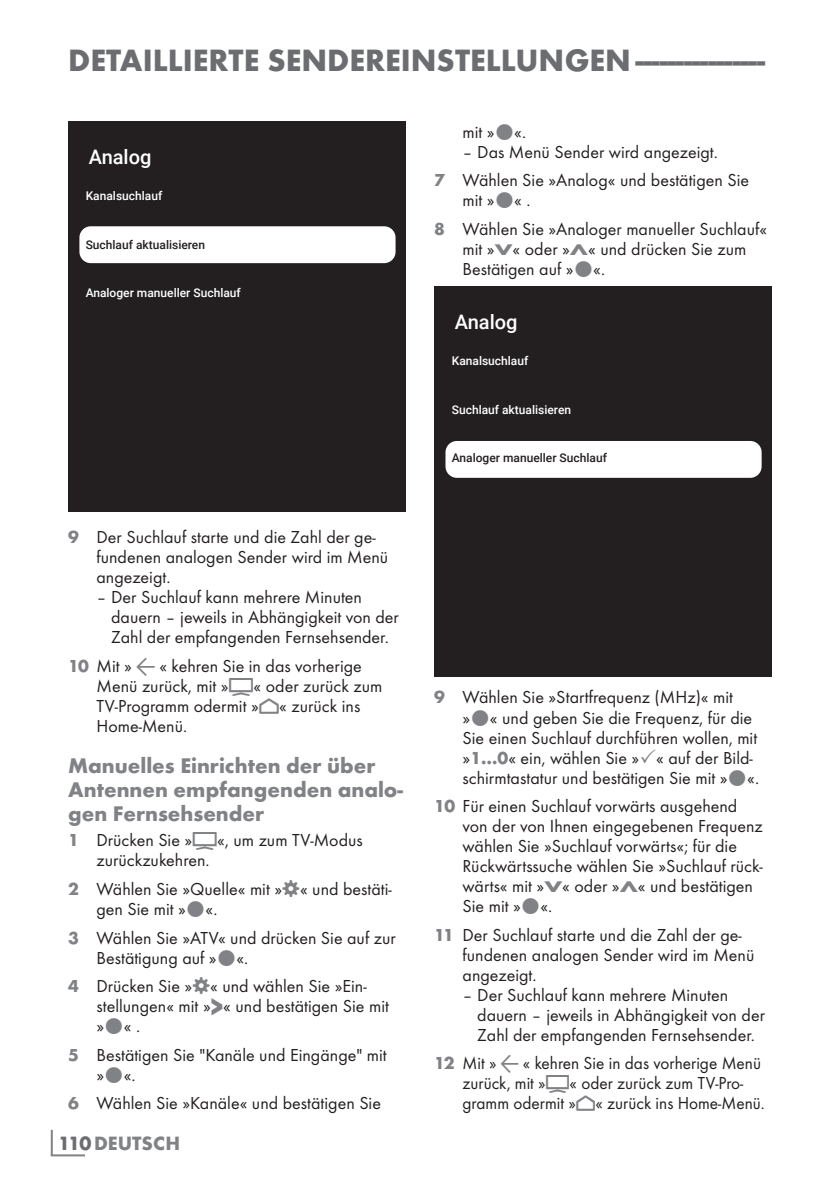
<style>
.page{position:relative;width:840px;height:1191px;background:#fff}
.page>*{position:absolute;margin:0;border:0;box-sizing:border-box;transform-origin:0 0}
.t1{font:700 32px "Futura TOT";color:#6c6d70}
.t2{font:700 22px/24px "Futura TOT";color:#808285}
.t3{font:500 20px "Roboto";color:#fff}
.t4{font:700 20px "Futura TOT";color:#808285}
.t5{font:18px/20px "Futura TOT Boo";color:#231f20}
.t6{font:18px/20px "Futura TOT Boo";color:#231f20;scale:.96 1}
.t7{font:500 12px "Roboto";color:#fff}
.t8{font:500 12px "Roboto";color:#231f20}
.s1{font-family:"Futura TOT";font-weight:700;color:#808285}
.s2{font-family:"Arcelik TS9 Android";font-size:20px;color:#808285}
.s3{font-family:"Arcelik TS9 Android";font-size:32px;color:#808285}
.s4{font-family:"Arcelik TS9 Android";font-size:24px;color:#808285}
.s5{font-family:"Futura TOT";font-weight:700;font-size:27.2px;color:#808285}
.s6{color:#6c6d70}
.s7{font-family:"Futura TOT";font-weight:700;font-size:16px;color:#808285}
</style>
<div class="page">
<hr style="left:51px;top:1129px;width:2px;height:26px;background:#808285">
<hr style="left:51px;top:1154px;width:34px;height:2px;background:#808285">
<div style="left:68px;top:121px;width:337px;height:390px;background:#231f20"></div>
<div style="left:79px;top:226px;width:316px;height:37px;background:#fff;border-radius:11px"></div>
<div style="left:434px;top:286px;width:337px;height:390px;background:#231f20"></div>
<div style="left:445px;top:441px;width:316px;height:37px;background:#fff;border-radius:11px"></div>
<h1 class="t1" style="left:68px;top:40px;width:698px">DETAILLIERTE SENDEREINSTELLUNGEN-----------------</h1>
<p class="t3" style="left:89px;top:143px;width:64px">Analog</p>
<p class="t7" style="left:86px;top:187px;width:78px">Kanalsuchlauf</p>
<p class="t8" style="left:86px;top:236px;width:121px">Suchlauf aktualisieren</p>
<p class="t7" style="left:86px;top:284px;width:157px">Analoger manueller Suchlauf</p>
<p class="t5" style="left:96px;top:527px;width:293px;text-indent:-28px"><span class="s1">9</span> Der Suchlauf starte und die Zahl der ge&shy;fundenen analogen Sender wird im Menü angezeigt.</p>
<p class="t5" style="left:111px;top:587px;width:289px;text-indent:-15px">– Der Suchlauf kann mehrere Minuten dauern – jeweils in Abhängigkeit von der<br>Zahl der empfangenden Fernsehsender.</p>
<p class="t5" style="left:96px;top:655px;width:287px;text-indent:-28px"><span class="s1">10</span> Mit » <span class="s2">a</span> « kehren Sie in das vorherige<br>Menü zurück, mit »<span class="s3">H</span>« oder zurück zum<br>TV-Programm odermit »<span class="s4">p</span>« zurück ins<br>Home-Menü.</p>
<p class="t2" style="left:68px;top:753px;width:336px">Manuelles Einrichten der über<br>Antennen empfangenden analo&shy;gen Fernsehsender</p>
<p class="t5" style="left:96px;top:830px;width:268px;text-indent:-28px"><span class="s1">1</span> Drücken Sie »<span class="s3">H</span>«, um zum TV-Modus zurückzukehren.</p>
<p class="t5" style="left:96px;top:879px;width:297px;text-indent:-28px"><span class="s1">2</span> Wählen Sie »Quelle« mit » « und bestäti&shy;gen Sie mit » «.</p>
<p class="t5" style="left:96px;top:927px;width:301px;text-indent:-28px"><span class="s1">3</span> Wählen Sie »ATV« und drücken Sie auf zur<br>Bestätigung auf » «.</p>
<p class="t5" style="left:96px;top:976px;width:294px;text-indent:-28px"><span class="s1">4</span> Drücken Sie » « und wählen Sie »Ein&shy;stellungen« mit »<span class="s5">&gt;</span>« und bestätigen Sie mit » «.</p>
<p class="t5" style="left:96px;top:1044px;width:291px;text-indent:-28px"><span class="s1">5</span> Bestätigen Sie "Kanäle und Eingänge" mit » «.</p>
<p class="t5" style="left:68px;top:1093px;width:314px"><span class="s1">6</span> Wählen Sie »Kanäle« und bestätigen Sie</p>
<p class="t4" style="left:58px;top:1131px;width:123px"><span class="s6">110</span>DEUTSCH</p>
<p class="t5" style="left:462px;top:122px;width:65px">mit » «.</p>
<p class="t5" style="left:434px;top:137px;width:316px;line-height:28.6px;text-align:center">– Das Menü Sender wird angezeigt.<br><span class="s1">7</span> Wählen Sie »Analog« und bestätigen Sie</p>
<p class="t5" style="left:434px;top:186px;width:334px;line-height:28.6px;text-indent:28px">mit» «.<br><span class="s1">8</span> Wählen Sie »Analoger manueller Suchlauf«</p>
<p class="t5" style="left:462px;top:239px;width:285px">mit »<span class="s7">V</span>« oder »<span class="s7">Λ</span>« und drücken Sie zum<br>Bestätigen auf » «.</p>
<p class="t3" style="left:454px;top:308px;width:64px">Analog</p>
<p class="t7" style="left:451px;top:352px;width:78px">Kanalsuchlauf</p>
<p class="t7" style="left:451px;top:401px;width:121px">Suchlauf aktualisieren</p>
<p class="t8" style="left:451px;top:449px;width:157px">Analoger manueller Suchlauf</p>
<p class="t5" style="left:462px;top:687px;width:298px;text-indent:-28px"><span class="s1">9</span> Wählen Sie »Startfrequenz (MHz)« mit<br>» « und geben Sie die Frequenz, für die Sie einen Suchlauf durchführen wollen, mit »<span class="s1">1…0</span>« ein, wählen Sie » « auf der Bild&shy;schirmtastatur und bestätigen Sie mit » «.</p>
<p class="t5" style="left:462px;top:796px;width:301px;text-indent:-28px"><span class="s1">10</span> Für einen Suchlauf vorwärts ausgehend von der von Ihnen eingegebenen Frequenz wählen Sie »Suchlauf vorwärts«; für die Rückwärtssuche wählen Sie »Suchlauf rück&shy;wärts« mit »<span class="s7">V</span>« oder »<span class="s7">Λ</span>« und bestätigen Sie mit » «.</p>
<p class="t5" style="left:462px;top:924px;width:293px;text-indent:-28px"><span class="s1">11</span> Der Suchlauf starte und die Zahl der ge&shy;fundenen analogen Sender wird im Menü angezeigt.</p>
<p class="t5" style="left:477px;top:984px;width:289px;text-indent:-15px">– Der Suchlauf kann mehrere Minuten dauern – jeweils in Abhängigkeit von der<br>Zahl der empfangenden Fernsehsender.</p>
<p class="t6" style="left:462px;top:1053px;width:316px;text-indent:-28px"><span class="s1">12</span> Mit » <span class="s2">a</span> « kehren Sie in das vorherige Menü zurück, mit »<span class="s3">H</span>« oder zurück zum TV-Pro&shy;gramm odermit »<span class="s4">p</span>« zurück ins Home-Menü.</p>
</div>
